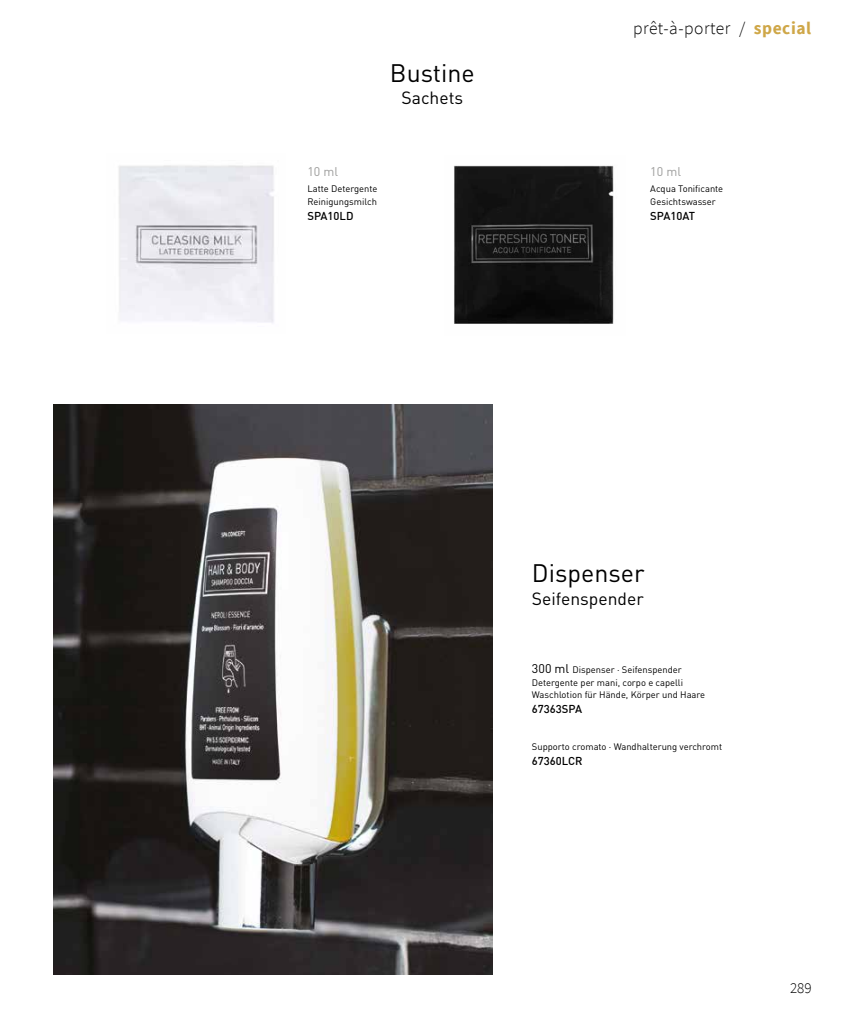
<style>
.page{position:relative;width:847px;height:1028px;background:#fff}
.page>*{position:absolute;margin:0;border:0;box-sizing:border-box;transform-origin:0 0}
.t1{font:25px "DIN Pro";color:#000}
.t2{font:300 17.5px "Source Sans Pro";letter-spacing:.03em;color:#000}
.t3{font:17.5px "DIN Pro";color:#000}
.t4{font:300 15px "Source Sans Pro";color:#000}
.t5{font:12.5px "DIN Pro";color:#9d9d9c}
.t6{font:500 11.25px "DIN";color:#000}
.t7{font:9.38px/12.5px "DIN Pro";color:#000}
.s1{font-weight:700;color:#cfa748}
.s2{font-size:12.5px}
</style>
<div class="page">
<img style="left:454px;top:165px;width:160px;height:159px">
<img style="left:118px;top:165px;width:156px;height:158px">
<img style="left:53px;top:404px;width:440px;height:570px">
<h1 class="t1" style="left:390px;top:56px;width:86px">Bustine</h1>
<h2 class="t3" style="left:401px;top:86px;width:63px">Sachets</h2>
<h3 class="t5" style="left:307px;top:163px;width:32px">10 ml</h3>
<p class="t7" style="left:307px;top:182px;width:72px">Latte Detergente<br>Reinigungsmilch</p>
<p class="t6" style="left:307px;top:208px;width:48px">SPA10LD</p>
<h2 class="t2" style="left:633px;top:18px;width:179px">prêt-à-porter / <span class="s1">special</span></h2>
<h3 class="t5" style="left:650px;top:163px;width:32px">10 ml</h3>
<p class="t7" style="left:650px;top:182px;width:74px">Acqua Tonificante<br>Gesichtswasser</p>
<p class="t6" style="left:650px;top:208px;width:46px">SPA10AT</p>
<h1 class="t1" style="left:532px;top:556px;width:114px">Dispenser</h1>
<h2 class="t3" style="left:532px;top:586px;width:113px">Seifenspender</h2>
<p class="t7" style="left:532px;top:663px;width:175px"><span class="s2">300 ml</span> Dispenser · Seifenspender<br>Detergente per mani, corpo e capelli<br>Waschlotion für Hände, Körper und Haare</p>
<p class="t6" style="left:532px;top:702px;width:52px">67363SPA</p>
<p class="t7" style="left:532px;top:739px;width:192px">Supporto cromato · Wandhalterung verchromt</p>
<p class="t6" style="left:532px;top:753px;width:52px">67360LCR</p>
<h3 class="t4" style="left:790px;top:979px;width:23px">289</h3>
</div>
